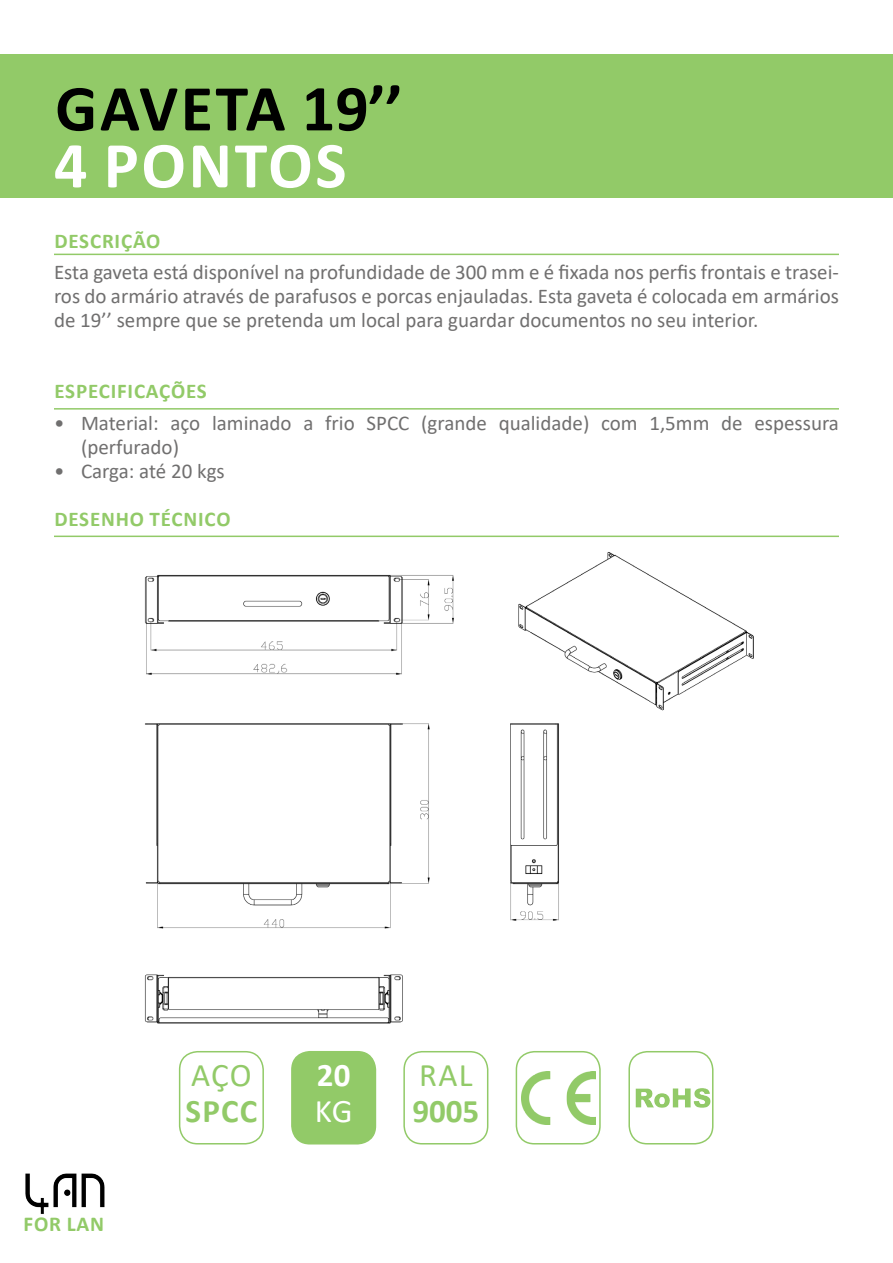
<style>
.page{position:relative;width:893px;height:1263px;background:#fff}
.page>*{position:absolute;margin:0;border:0;box-sizing:border-box;transform-origin:0 0}
.t1{font:700 66px "Calibri";letter-spacing:.02em;color:#000}
.t2{font:700 66px "Calibri";letter-spacing:.04em;color:#fff}
.t3{font:700 33px "Calibri";letter-spacing:.02em;color:#92ca68}
.t4{font:33px "Calibri";letter-spacing:.035em;color:#92ca68}
.t5{font:700 33px "Calibri";color:#fff}
.t6{font:33px "Calibri";color:#fff}
.t7{font:700 21.15px "Calibri";letter-spacing:.04em;color:#92ca68}
.t8{font:21px/24px "Calibri";color:#706f6f;text-align:justify}
.t9{font:700 21px "Calibri";letter-spacing:.04em;color:#92ca68}
</style>
<div class="page">
<div style="left:0;top:54px;width:893px;height:144px;background:#92ca68"></div>
<img style="left:25px;top:1173px;width:80px;height:41px">
<svg style="left:54px;top:253px;width:109px;height:1px"></svg>
<hr style="left:54px;top:254px;width:785px;height:1px;background:#92ca68">
<hr style="left:54px;top:408px;width:785px;height:2px;background:#92ca68">
<div style="left:179px;top:1051px;width:85px;height:93px;border:2px solid #92ca68;border-radius:18px"></div>
<div style="left:403px;top:1051px;width:85px;height:93px;border:2px solid #92ca68;border-radius:18px"></div>
<div style="left:516px;top:1051px;width:85px;height:93px;border:2px solid #92ca68;border-radius:18px"></div>
<img style="left:521px;top:1071px;width:74px;height:53px">
<div style="left:628px;top:1051px;width:85px;height:93px;border:2px solid #92ca68;border-radius:18px"></div>
<img style="left:628px;top:1083px;width:86px;height:29px">
<div style="left:292px;top:1052px;width:83px;height:92px;background:#92ca68;border-radius:18px"></div>
<div style="left:291px;top:1051px;width:85px;height:93px;border:2px solid #92ca68;border-radius:18px"></div>
<svg style="left:54px;top:535px;width:179px;height:1px"></svg>
<hr style="left:54px;top:536px;width:785px;height:1px;background:#92ca68">
<img style="left:144px;top:552px;width:610px;height:472px">
<h1 class="t1" style="left:55px;top:62px;width:349px">GAVETA 19’’</h1>
<h1 class="t2" style="left:54px;top:119px;width:294px">4 PONTOS</h1>
<p class="t9" style="left:54px;top:226px;width:108px">DESCRIÇÃO</p>
<p class="t8" style="left:54px;top:259px;width:786px">Esta gaveta está disponível na profundidade de 300 mm e é fixada nos perfis frontais e trasei&shy;ros do armário através de parafusos e porcas enjauladas. Esta gaveta é colocada em armários de 19’’ sempre que se pretenda um local para guardar documentos no seu interior.</p>
<p class="t9" style="left:54px;top:376px;width:154px">ESPECIFICAÇÕES</p>
<p class="t8" style="left:81px;top:411px;width:759px;text-indent:-27px">• Material: aço laminado a frio SPCC (grande qualidade) com 1,5mm de espessura (perfurado)</p>
<p class="t8" style="left:54px;top:459px;width:172px">• Carga: até 20 kgs</p>
<p class="t9" style="left:54px;top:504px;width:178px">DESENHO TÉCNICO</p>
<p class="t7" style="left:24px;top:1209px;width:82px">FOR LAN</p>
<h2 class="t4" style="left:191px;top:1052px;width:62px">AÇO</h2>
<h2 class="t3" style="left:185px;top:1088px;width:73px">SPCC</h2>
<h2 class="t5" style="left:317px;top:1052px;width:35px">20</h2>
<h2 class="t6" style="left:315px;top:1088px;width:39px">KG</h2>
<h2 class="t4" style="left:419px;top:1052px;width:55px">RAL</h2>
<h2 class="t3" style="left:412px;top:1088px;width:68px">9005</h2>
</div>
